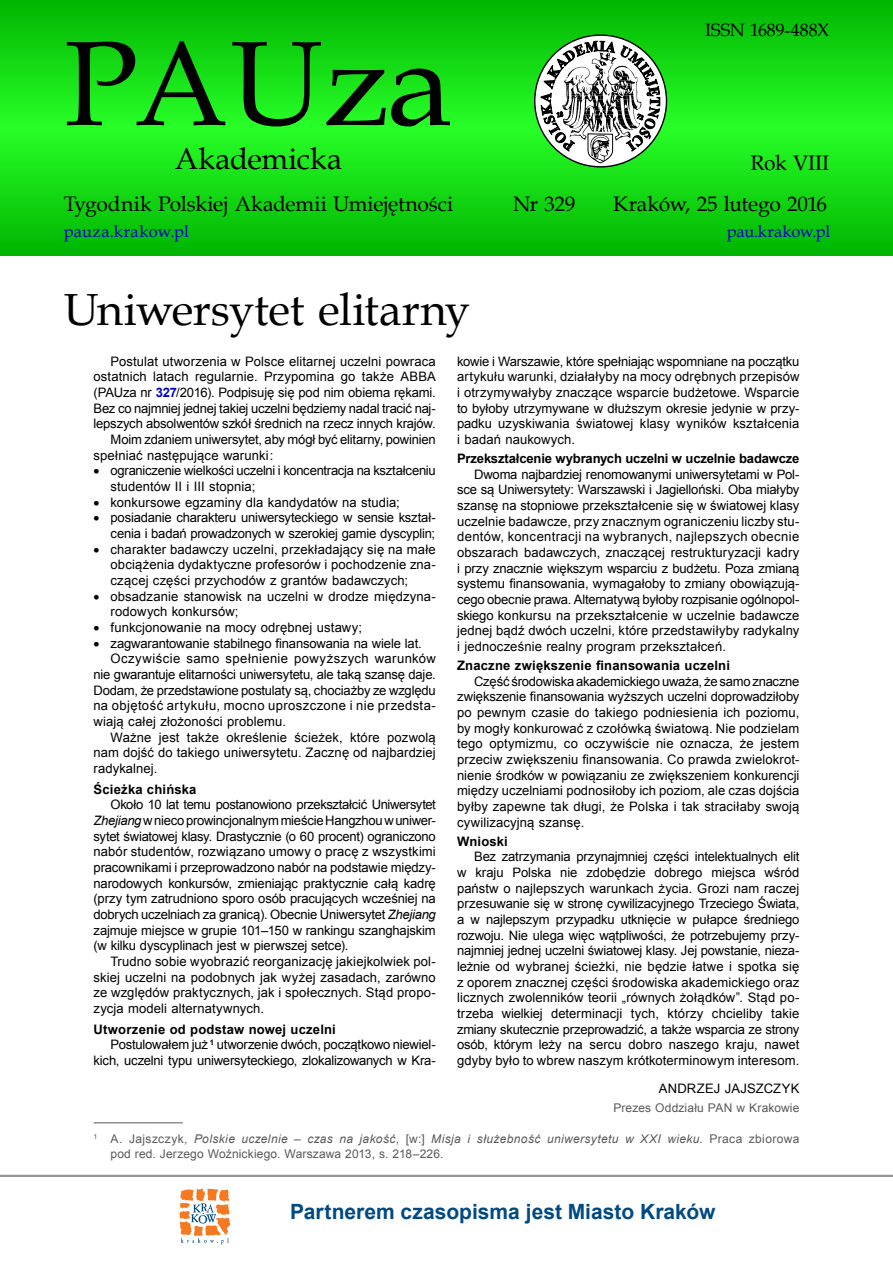
<style>
.page{position:relative;width:893px;height:1263px;background:#fff}
.page>*{position:absolute;margin:0;border:0;box-sizing:border-box;transform-origin:0 0}
.t1{font:120px "Book Antiqua";letter-spacing:-.01em;color:#000}
.t2{font:45px "Book Antiqua";letter-spacing:-.005em;color:#000}
.t3{font:30px "Book Antiqua";color:#000}
.t4{font:21px/41.4px "Book Antiqua";letter-spacing:-.01em;color:#000;text-align:right}
.t5{font:700 21px "Arial";color:#004a83}
.t6{font:18px "Book Antiqua";letter-spacing:-.005em;color:#000}
.t7{font:16.5px "Book Antiqua";letter-spacing:.005em;color:#0000c8}
.t8{font:13.05px/15.6px "Arial";letter-spacing:.005em;color:#000;text-align:justify}
.t9{font:13.05px/15.6px "Arial";letter-spacing:-.015em;color:#000;text-align:right}
.t10{font:13.05px/15.6px "Arial";letter-spacing:-.02em;color:#000}
.t11{font:13.05px "Arial";letter-spacing:.03em;color:#000}
.t12{font:700 13.05px "Arial";letter-spacing:.01em;color:#000}
.t13{font:13.05px "Arial";letter-spacing:-.025em;color:#000}
.t14{font:700 13.05px "Arial";letter-spacing:-.015em;color:#000}
.t15{font:12px/14.4px "Arial";letter-spacing:.015em;color:#58595b}
.s1{font-weight:700;color:#0000c8}
.s2{font-style:italic}
</style>
<div class="page">
<hr style="left:0;top:1175px;width:893px;height:2px;background:#939598">
<svg style="left:179px;top:1189px;width:51px;height:55px"></svg>
<svg style="left:0;top:0;width:893px;height:255px;background:#13d813"></svg>
<svg style="left:535px;top:35px;width:131px;height:132px"></svg>
<svg style="left:540px;top:32px;width:120px;height:131px"></svg>
<hr style="left:94px;top:1122px;width:89px;height:1px;background:#58595b">
<h1 class="t1" style="left:64px;top:1px;width:390px">PAUza</h1>
<h3 class="t3" style="left:175px;top:138px;width:169px">Akademicka</h3>
<h3 class="t4" style="left:64px;top:183px;width:391px">Tygodnik Polskiej Akademii Umiejętności</h3>
<h3 class="t4" style="left:513px;top:183px;width:64px">Nr 329</h3>
<h3 class="t6" style="left:705px;top:18px;width:126px">ISSN 1689-488X</h3>
<h3 class="t4" style="left:613px;top:141px;width:218px">Rok VIII<br>Kraków, 25 lutego 2016</h3>
<p class="t7" style="left:64px;top:220px;width:127px">pauza.krakow.pl</p>
<p class="t7" style="left:727px;top:219px;width:105px">pau.krakow.pl</p>
<h2 class="t2" style="left:64px;top:279px;width:408px">Uniwersytet elitarny</h2>
<p class="t8" style="left:111px;top:353px;width:327px">Postulat utworzenia w Polsce elitarnej uczelni powraca</p>
<p class="t8" style="left:94px;top:369px;width:344px">ostatnich latach regularnie. Przypomina go także ABBA</p>
<p class="t8" style="left:94px;top:384px;width:344px">(PAUza nr <span class="s1">327</span>/2016). Podpisuję się pod nim obiema rękami.</p>
<p class="t13" style="left:94px;top:399px;width:344px">Bez co najmniej jednej takiej uczelni będziemy nadal tracić naj-</p>
<p class="t9" style="left:94px;top:416px;width:344px">lepszych absolwentów szkół średnich na rzecz innych krajów.</p>
<p class="t10" style="left:111px;top:431px;width:327px">Moim zdaniem uniwersytet, aby mógł być elitarny, powinien</p>
<p class="t8" style="left:94px;top:447px;width:181px">spełniać następujące warunki:</p>
<p class="t10" style="left:111px;top:463px;width:327px;text-indent:-17px">• ograniczenie wielkości uczelni i koncentracja na kształceniu studentów II i III stopnia;</p>
<p class="t8" style="left:94px;top:494px;width:308px">• konkursowe egzaminy dla kandydatów na studia;</p>
<p class="t9" style="left:94px;top:510px;width:344px">• posiadanie charakteru uniwersyteckiego w sensie kształ&shy;cenia i badań prowadzonych w szerokiej gamie dyscyplin;</p>
<p class="t8" style="left:111px;top:541px;width:327px;text-indent:-17px">• charakter badawczy uczelni, przekładający się na małe obciążenia dydaktyczne profesorów i pochodzenie zna&shy;czącej części przychodów z grantów badawczych;</p>
<p class="t8" style="left:111px;top:588px;width:327px;text-indent:-17px">• obsadzanie stanowisk na uczelni w drodze międzyna&shy;rodowych konkursów;</p>
<p class="t8" style="left:94px;top:619px;width:270px">• funkcjonowanie na mocy odrębnej ustawy;</p>
<p class="t9" style="left:94px;top:635px;width:330px">• zagwarantowanie stabilnego finansowania na wiele lat.</p>
<p class="t11" style="left:111px;top:650px;width:327px">Oczywiście samo spełnienie powyższych warunków</p>
<p class="t10" style="left:94px;top:666px;width:344px">nie gwarantuje elitarności uniwersytetu, ale taką szansę daje.</p>
<p class="t9" style="left:94px;top:682px;width:344px">Dodam, że przedstawione postulaty są, chociażby ze względu</p>
<p class="t11" style="left:94px;top:697px;width:344px">na objętość artykułu, mocno uproszczone i nie przedsta-</p>
<p class="t8" style="left:94px;top:713px;width:194px">wiają całej złożoności problemu.</p>
<p class="t8" style="left:111px;top:729px;width:327px">Ważne jest także określenie ścieżek, które pozwolą</p>
<p class="t8" style="left:94px;top:745px;width:344px">nam dojść do takiego uniwersytetu. Zacznę od najbardziej</p>
<p class="t8" style="left:94px;top:760px;width:65px">radykalnej.</p>
<p class="t12" style="left:94px;top:780px;width:104px">Ścieżka chińska</p>
<p class="t8" style="left:94px;top:797px;width:344px;text-indent:17px">Około 10 lat temu postanowiono przekształcić Uniwersytet <span class="s2">Zhejiang</span> w nieco prowincjonalnym mieście Hangzhou w uniwer&shy;sytet światowej klasy. Drastycznie (o 60 procent) ograniczono nabór studentów, rozwiązano umowy o pracę z wszystkimi pracownikami i przeprowadzono nabór na podstawie między&shy;narodowych konkursów, zmieniając praktycznie całą kadrę (przy tym zatrudniono sporo osób pracujących wcześniej na dobrych uczelniach za granicą). Obecnie Uniwersytet <span class="s2">Zhejiang </span>zajmuje miejsce w grupie 101–150 w rankingu szanghajskim (w kilku dyscyplinach jest w pierwszej setce).</p>
<p class="t8" style="left:94px;top:953px;width:344px;text-indent:17px">Trudno sobie wyobrazić reorganizację jakiejkolwiek pol&shy;skiej uczelni na podobnych jak wyżej zasadach, zarówno ze względów praktycznych, jak i społecznych. Stąd propo&shy;zycja modeli alternatywnych.</p>
<p class="t12" style="left:94px;top:1020px;width:244px">Utworzenie od podstaw nowej uczelni</p>
<p class="t9" style="left:111px;top:1037px;width:327px">Postulowałem już <sup>1</sup> utworzenie dwóch, początkowo niewiel-</p>
<p class="t9" style="left:94px;top:1052px;width:344px">kich, uczelni typu uniwersyteckiego, zlokalizowanych w Kra-</p>
<p class="t8" style="left:457px;top:353px;width:344px">kowie i Warszawie, które spełniając wspomniane na początku artykułu warunki, działałyby na mocy odrębnych przepisów i otrzymywałyby znaczące wsparcie budżetowe. Wsparcie to byłoby utrzymywane w dłuższym okresie jedynie w przy&shy;padku uzyskiwania światowej klasy wyników kształcenia i badań naukowych.</p>
<p class="t14" style="left:457px;top:449px;width:344px">Przekształcenie wybranych uczelni w uczelnie badawcze</p>
<p class="t8" style="left:457px;top:466px;width:344px;text-indent:17px">Dwoma najbardziej renomowanymi uniwersytetami w Pol&shy;sce są Uniwersytety: Warszawski i Jagielloński. Oba miałyby szansę na stopniowe przekształcenie się w światowej klasy uczelnie badawcze, przy znacznym ograniczeniu liczby stu&shy;dentów, koncentracji na wybranych, najlepszych obecnie obszarach badawczych, znaczącej restrukturyzacji kadry i przy znacznie większym wsparciu z budżetu. Poza zmianą systemu finansowania, wymagałoby to zmiany obowiązują&shy;cego obecnie prawa. Alternatywą byłoby rozpisanie ogólnopol&shy;skiego konkursu na przekształcenie w uczelnie badawcze jednej bądź dwóch uczelni, które przedstawiłyby radykalny i jednocześnie realny program przekształceń.</p>
<p class="t12" style="left:457px;top:656px;width:274px">Znaczne zwiększenie finansowania uczelni</p>
<p class="t8" style="left:457px;top:673px;width:344px;text-indent:17px">Część środowiska akademickiego uważa, że samo znaczne zwiększenie finansowania wyższych uczelni doprowadziłoby po pewnym czasie do takiego podniesienia ich poziomu, by mogły konkurować z czołówką światową. Nie podzielam tego optymizmu, co oczywiście nie oznacza, że jestem przeciw zwiększeniu finansowania. Co prawda zwielokrot&shy;nienie środków w powiązaniu ze zwiększeniem konkurencji między uczelniami podnosiłoby ich poziom, ale czas dojścia byłby zapewne tak długi, że Polska i tak straciłaby swoją cywilizacyjną szansę.</p>
<p class="t12" style="left:457px;top:832px;width:52px">Wnioski</p>
<p class="t8" style="left:457px;top:849px;width:344px;text-indent:17px">Bez zatrzymania przynajmniej części intelektualnych elit w kraju Polska nie zdobędzie dobrego miejsca wśród państw o najlepszych warunkach życia. Grozi nam raczej przesuwanie się w stronę cywilizacyjnego Trzeciego Świata, a w najlepszym przypadku utknięcie w pułapce średniego rozwoju. Nie ulega więc wątpliwości, że potrzebujemy przy&shy;najmniej jednej uczelni światowej klasy. Jej powstanie, nieza&shy;leżnie od wybranej ścieżki, nie będzie łatwe i spotka się z oporem znacznej części środowiska akademickiego oraz licznych zwolenników teorii „równych żołądków”. Stąd po&shy;trzeba wielkiej determinacji tych, którzy chcieliby takie zmiany skutecznie przeprowadzić, a także wsparcia ze strony osób, którym leży na sercu dobro naszego kraju, nawet gdyby było to wbrew naszym krótkoterminowym interesom.</p>
<p class="t8" style="left:659px;top:1081px;width:142px">ANDRZEJ JAJSZCZYK</p>
<p class="t15" style="left:613px;top:1100px;width:187px">Prezes Oddziału PAN w Krakowie</p>
<p class="t15" style="left:111px;top:1131px;width:690px;text-indent:-17px"><sup>1</sup> A. Jajszczyk, <span class="s2">Polskie uczelnie</span> – <span class="s2">czas na jakość</span>, [w:] <span class="s2">Misja i służebność uniwersytetu w XXI wieku</span>. Praca zbiorowa pod red. Jerzego Woźnickiego. Warszawa 2013, s. 218–226.</p>
<h3 class="t5" style="left:290px;top:1196px;width:427px">Partnerem czasopisma jest Miasto Kraków</h3>
</div>
